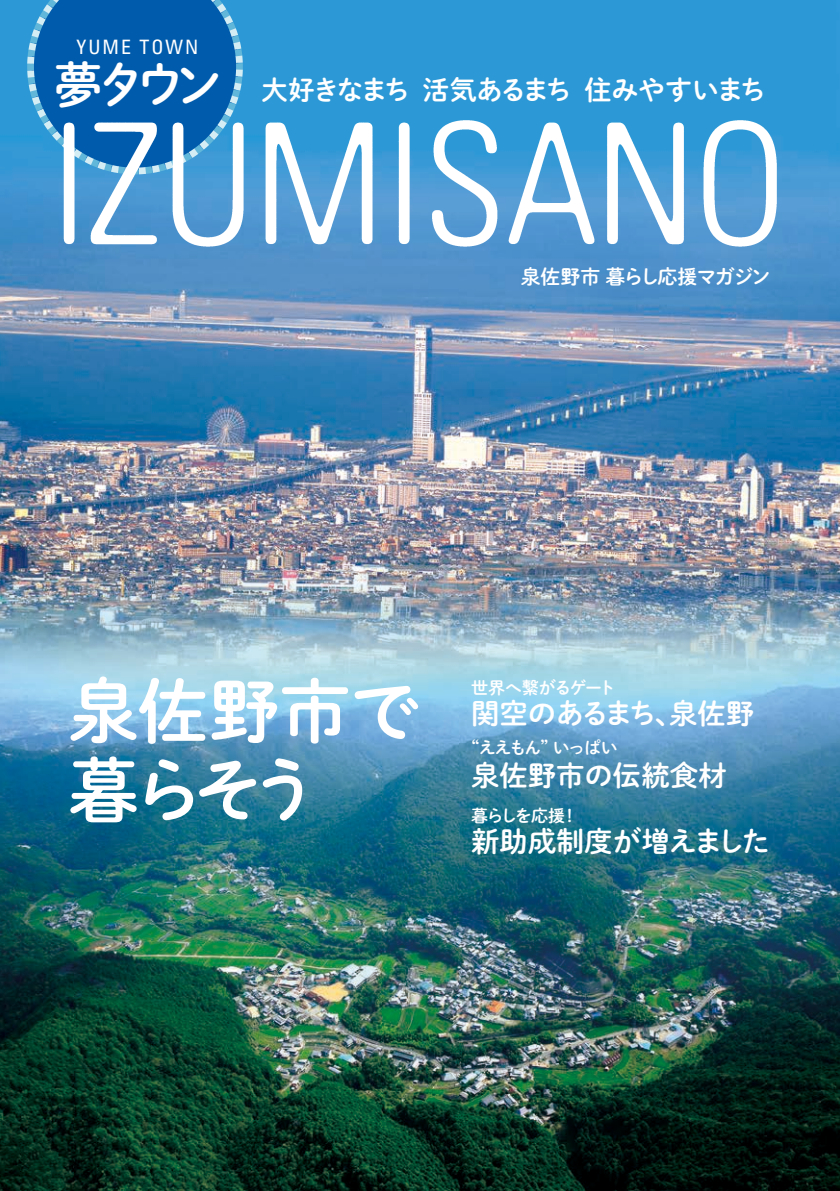
<style>
.page{position:relative;width:840px;height:1191px;background:#fff}
.page>*{position:absolute;margin:0;border:0;box-sizing:border-box;transform-origin:0 0}
.t1{font:70.8px/79.4px "Shuei M Go Std B";letter-spacing:-.02em;color:#fff}
.t2{font:28.4px "Shuei M Go Std B";color:#fff}
.t3{font:27px "Shuei M Go Std B";letter-spacing:-.085em;color:#fff}
.t4{font:19.8px "Shuei M Go Std B";letter-spacing:-.055em;color:#fff}
.t5{font:condensed 19.8px "Univers";letter-spacing:.1em;color:#fff}
.t6{font:17px "Shuei M Go Std B";letter-spacing:-.075em;color:#fff}
.t7{font:17px "Shuei M Go Std B";letter-spacing:-.045em;color:#fff}
.s1{font-size:49.4px}
</style>
<div class="page">
<img style="left:0;top:0;width:839px;height:1191px">
<svg style="left:27px;top:0;width:216px;height:174px;background:#0d68b3"></svg>
<img style="left:40px;top:110px;width:746px;height:157px">
<p class="t5" style="left:77px;top:34px;width:123px">YUME TOWN</p>
<p class="t3" style="left:54px;top:70px;width:714px"><span class="s1">夢タウン</span> 大好きなまち 活気あるまち 住みやすいまち</p>
<p class="t4" style="left:520px;top:262px;width:251px">泉佐野市 暮らし応援マガジン</p>
<h1 class="t1" style="left:68px;top:668px;width:354px">泉佐野市で暮らそう</h1>
<p class="t7" style="left:471px;top:675px;width:146px">世界へ繋がるゲート</p>
<p class="t2" style="left:471px;top:692px;width:284px">関空のあるまち、泉佐野</p>
<p class="t6" style="left:462px;top:734px;width:157px">“ええもん”いっぱい</p>
<p class="t2" style="left:471px;top:754px;width:257px">泉佐野市の伝統食材</p>
<p class="t6" style="left:471px;top:802px;width:108px">暮らしを応援！</p>
<p class="t2" style="left:471px;top:820px;width:300px">新助成制度が増えました</p>
</div>
